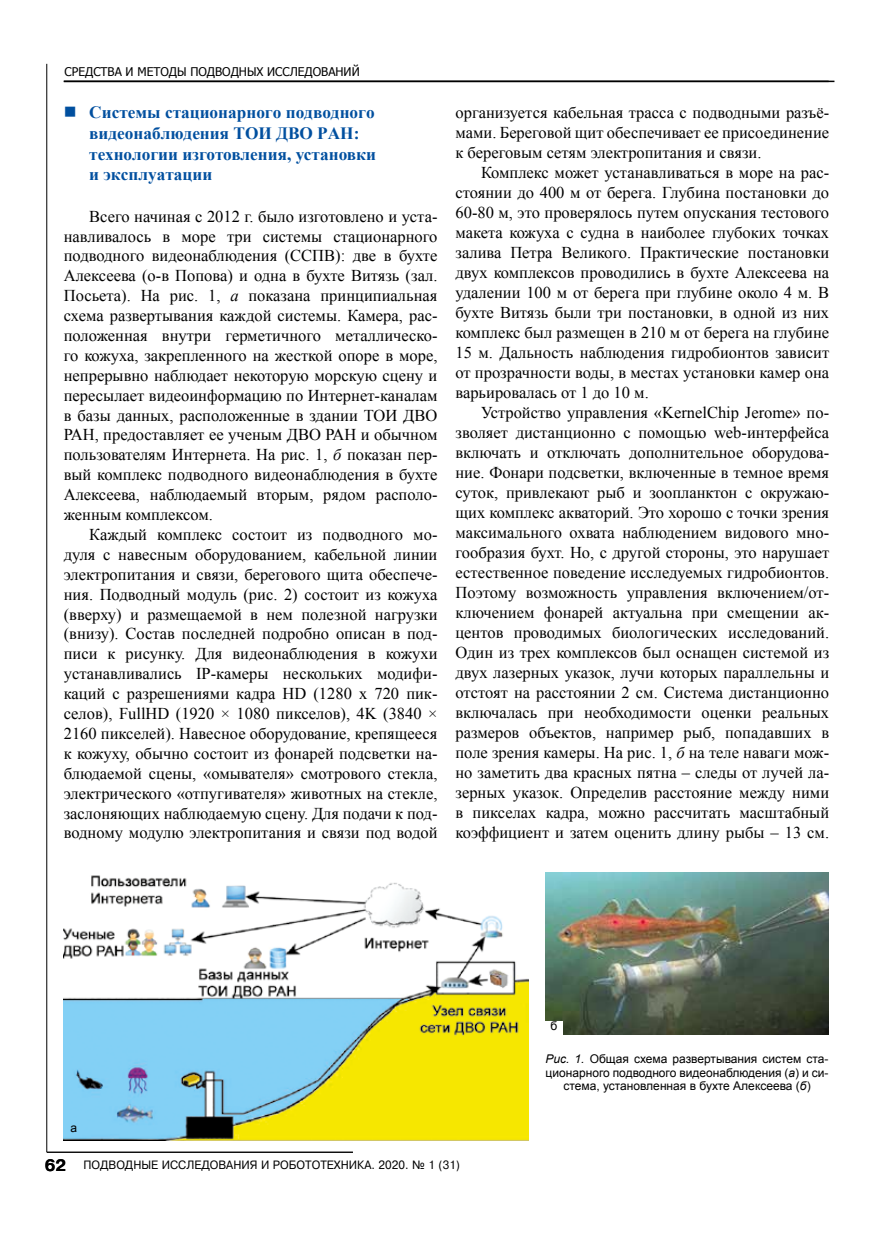
<style>
.page{position:relative;width:893px;height:1234px;background:#fff}
.page>*{position:absolute;margin:0;border:0;box-sizing:border-box;transform-origin:0 0}
.t1{font:700 17.25px/20.7px "Times New Roman";color:#004f9f}
.t2{font:16.5px/20px "Times New Roman";color:#000;text-align:justify}
.t3{font:12px/13.5px "Arial";color:#000;text-align:center}
.t4{font:12px "Pragmatica CTT";color:#000;scale:.95 1}
.t5{font:12px "Tahoma";color:#000}
.s1{font-style:italic}
.s2{font-weight:700;font-size:16.5px}
</style>
<div class="page">
<hr style="left:47px;top:64px;width:1px;height:1087px;background:#000">
<hr style="left:47px;top:1151px;width:306px;height:1px;background:#000">
<hr style="left:64px;top:81px;width:770px;height:1px;background:#000">
<img style="left:64px;top:875px;width:465px;height:265px">
<img style="left:545px;top:872px;width:283px;height:162px">
<div style="left:545px;top:1020px;width:18px;height:14px;background:#fff"></div>
<p class="t5" style="left:65px;top:64px;width:297px">СРЕДСТВА И МЕТОДЫ ПОДВОДНЫХ ИССЛЕДОВАНИЙ</p>
<p class="t1" style="left:89px;top:101px;width:288px">Системы стационарного подводного видеонаблюдения ТОИ ДВО РАН: технологии изготовления, установки и эксплуатации</p>
<p class="t2" style="left:64px;top:205px;width:375px;text-indent:26px">Всего начиная с 2012 г. было изготовлено и уста&shy;навливалось в море три системы стационарного подводного видеонаблюдения (ССПВ): две в бухте Алексеева (о-в Попова) и одна в бухте Витязь (зал.<br>Посьета). На рис. 1, <span class="s1">а</span> показана принципиальная схема развертывания каждой системы. Камера, рас&shy;положенная внутри герметичного металлическо&shy;го кожуха, закрепленного на жесткой опоре в море, непрерывно наблюдает некоторую морскую сцену и пересылает видеоинформацию по Интернет-каналам в базы данных, расположенные в здании ТОИ ДВО РАН, предоставляет ее ученым ДВО РАН и обычном пользователям Интернета. На рис. 1, <span class="s1">б</span> показан пер&shy;вый комплекс подводного видеонаблюдения в бухте Алексеева, наблюдаемый вторым, рядом располо&shy;женным комплексом.</p>
<p class="t2" style="left:64px;top:524px;width:375px;text-indent:26px">Каждый комплекс состоит из подводного мо&shy;дуля с навесным оборудованием, кабельной линии электропитания и связи, берегового щита обеспече&shy;ния. Подводный модуль (рис. 2) состоит из кожуха (вверху) и размещаемой в нем полезной нагрузки (внизу). Состав последней подробно описан в под&shy;писи к рисунку. Для видеонаблюдения в кожухи устанавливались IP-камеры нескольких модифи&shy;каций с разрешениями кадра HD (1280 х 720 пик&shy;селов), FullHD (1920 × 1080 пикселов), 4K (3840 × 2160 пикселей). Навесное оборудование, крепящееся к кожуху, обычно состоит из фонарей подсветки на&shy;блюдаемой сцены, «омывателя» смотрового стекла, электрического «отпугивателя» животных на стекле, заслоняющих наблюдаемую сцену. Для подачи к под&shy;водному модулю электропитания и связи под водой</p>
<p class="t2" style="left:455px;top:102px;width:375px">организуется кабельная трасса с подводными разъё&shy;мами. Береговой щит обеспечивает ее присоединение к береговым сетям электропитания и связи.</p>
<p class="t2" style="left:455px;top:162px;width:375px;text-indent:26px">Комплекс может устанавливаться в море на рас&shy;стоянии до 400 м от берега. Глубина постановки до 60-80 м, это проверялось путем опускания тестового макета кожуха с судна в наиболее глубоких точках залива Петра Великого. Практические постановки двух комплексов проводились в бухте Алексеева на удалении 100 м от берега при глубине около 4 м. В бухте Витязь были три постановки, в одной из них комплекс был размещен в 210 м от берега на глубине 15 м. Дальность наблюдения гидробионтов зависит от прозрачности воды, в местах установки камер она варьировалась от 1 до 10 м.</p>
<p class="t2" style="left:455px;top:402px;width:375px;text-indent:26px">Устройство управления «KernelChip Jeromе» по&shy;зволяет дистанционно с помощью web-интерфейса включать и отключать дополнительное оборудова&shy;ние. Фонари подсветки, включенные в темное время суток, привлекают рыб и зоопланктон с окружаю&shy;щих комплекс акваторий. Это хорошо с точки зрения максимального охвата наблюдением видового мно&shy;гообразия бухт. Но, с другой стороны, это нарушает естественное поведение исследуемых гидробионтов.<br>Поэтому возможность управления включением/от&shy;ключением фонарей актуальна при смещении ак&shy;центов проводимых биологических исследований.<br>Один из трех комплексов был оснащен системой из двух лазерных указок, лучи которых параллельны и отстоят на расстоянии 2 см. Система дистанционно включалась при необходимости оценки реальных размеров объектов, например рыб, попадавших в поле зрения камеры. На рис. 1, <span class="s1">б</span> на теле наваги мож&shy;но заметить два красных пятна – следы от лучей ла&shy;зерных указок. Определив расстояние между ними в пикселах кадра, можно рассчитать масштабный коэффициент и затем оценить длину рыбы – 13 см.</p>
<p class="t3" style="left:70px;top:1120px;width:8px">а</p>
<p class="t3" style="left:551px;top:1018px;width:8px">б</p>
<p class="t3" style="left:545px;top:1051px;width:284px"><span class="s1">Рис. 1.</span> Общая схема развертывания систем ста&shy;ционарного подводного видеонаблюдения (<span class="s1">а</span>) и си&shy;стема, установленная в бухте Алексеева (<span class="s1">б</span>)</p>
<p class="t4" style="left:45px;top:1157px;width:439px"><span class="s2">62</span> ПОДВОДНЫЕ ИССЛЕДОВАНИЯ И РОБОТОТЕХНИКА. 2020. ¹ 1 (31)</p>
</div>
